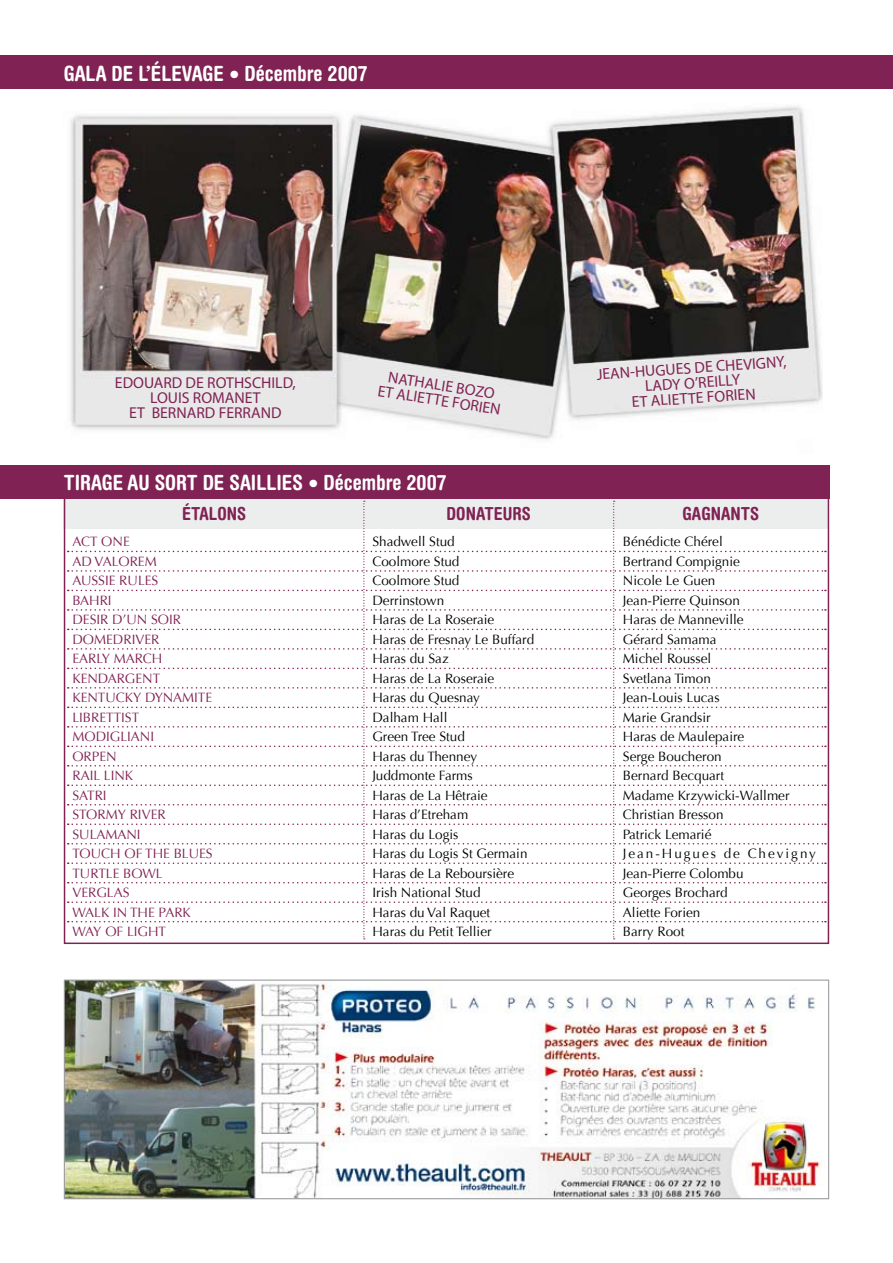
<style>
.page{position:relative;width:893px;height:1263px;background:#fff}
.page>*{position:absolute;margin:0;border:0;box-sizing:border-box;transform-origin:0 0}
.t1{font:700 condensed 21px "Helvetica Rounded";color:#fff}
.t2{font:700 condensed 18px "Helvetica Rounded";color:#802253}
.t3{font:15.75px/15px "Myriad Pro";color:#802253;text-align:center}
.t4{font:13.5px "Optima";color:#000}
.t5{font:13.5px "Optima";color:#802253}
.t6{font:13.5px "Optima";letter-spacing:.145em;color:#000}
</style>
<div class="page">
<img style="left:70px;top:106px;width:752px;height:334px">
<div style="left:0;top:55px;width:893px;height:34px;background:#802253"></div>
<div style="left:64px;top:497px;width:765px;height:32px;background:#eceded"></div>
<svg style="left:68px;top:501px;width:758px;height:438px"></svg>
<div style="left:0;top:465px;width:829px;height:34px;background:#802253"></div>
<img style="left:66px;top:981px;width:755px;height:216px">
<div style="left:64px;top:979px;width:765px;height:220px;border:1px solid #9c9d9f"></div>
<h1 class="t1" style="left:64px;top:60px;width:305px">GALA DE L’ÉLEVAGE • Décembre 2007</h1>
<p class="t3" style="left:115px;top:375px;width:182px">EDOUARD DE ROTHSCHILD,<br>LOUIS ROMANET<br>ET BERNARD FERRAND</p>
<p class="t3" style="left:381px;top:368px;width:126px;rotate:9deg">NATHALIE BOZO<br>ET ALIETTE FORIEN</p>
<h1 class="t1" style="left:64px;top:470px;width:384px">TIRAGE AU SORT DE SAILLIES • Décembre 2007</h1>
<p class="t3" style="left:596px;top:367px;width:192px;rotate:-4deg">JEAN-HUGUES DE CHEVIGNY,<br>LADY O’REILLY<br>ET ALIETTE FORIEN</p>
<h2 class="t2" style="left:182px;top:503px;width:66px">ÉTALONS</h2>
<h2 class="t2" style="left:447px;top:503px;width:86px">DONATEURS</h2>
<h2 class="t2" style="left:683px;top:503px;width:78px">GAGNANTS</h2>
<p class="t5" style="left:72px;top:534px;width:59px">ACT ONE</p>
<p class="t4" style="left:372px;top:534px;width:84px">Shadwell Stud</p>
<p class="t4" style="left:623px;top:534px;width:101px">Bénédicte Chérel</p>
<p class="t5" style="left:72px;top:554px;width:86px">AD VALOREM</p>
<p class="t4" style="left:372px;top:554px;width:89px">Coolmore Stud</p>
<p class="t4" style="left:623px;top:554px;width:118px">Bertrand Compignie</p>
<p class="t5" style="left:72px;top:573px;width:87px">AUSSIE RULES</p>
<p class="t4" style="left:372px;top:573px;width:89px">Coolmore Stud</p>
<p class="t4" style="left:623px;top:573px;width:94px">Nicole Le Guen</p>
<p class="t5" style="left:72px;top:592px;width:41px">BAHRI</p>
<p class="t4" style="left:372px;top:592px;width:73px">Derrinstown</p>
<p class="t4" style="left:623px;top:592px;width:118px">Jean-Pierre Quinson</p>
<p class="t5" style="left:72px;top:612px;width:110px">DESIR D’UN SOIR</p>
<p class="t4" style="left:372px;top:612px;width:123px">Haras de La Roseraie</p>
<p class="t4" style="left:623px;top:612px;width:122px">Haras de Manneville</p>
<p class="t5" style="left:72px;top:631px;width:89px">DOMEDRIVER</p>
<p class="t4" style="left:372px;top:631px;width:163px">Haras de Fresnay Le Buffard</p>
<p class="t4" style="left:623px;top:631px;width:95px">Gérard Samama</p>
<p class="t5" style="left:72px;top:651px;width:92px">EARLY MARCH</p>
<p class="t4" style="left:372px;top:651px;width:78px">Haras du Saz</p>
<p class="t4" style="left:623px;top:651px;width:90px">Michel Roussel</p>
<p class="t5" style="left:72px;top:670px;width:89px">KENDARGENT</p>
<p class="t4" style="left:372px;top:670px;width:123px">Haras de La Roseraie</p>
<p class="t4" style="left:623px;top:670px;width:89px">Svetlana Timon</p>
<p class="t5" style="left:72px;top:690px;width:141px">KENTUCKY DYNAMITE</p>
<p class="t4" style="left:372px;top:690px;width:109px">Haras du Quesnay</p>
<p class="t4" style="left:623px;top:690px;width:98px">Jean-Louis Lucas</p>
<p class="t5" style="left:72px;top:709px;width:68px">LIBRETTIST</p>
<p class="t4" style="left:372px;top:709px;width:77px">Dalham Hall</p>
<p class="t4" style="left:623px;top:709px;width:89px">Marie Grandsir</p>
<p class="t5" style="left:72px;top:729px;width:83px">MODIGLIANI</p>
<p class="t4" style="left:372px;top:729px;width:94px">Green Tree Stud</p>
<p class="t4" style="left:623px;top:729px;width:123px">Haras de Maulepaire</p>
<p class="t5" style="left:72px;top:748px;width:46px">ORPEN</p>
<p class="t4" style="left:372px;top:748px;width:106px">Haras du Thenney</p>
<p class="t4" style="left:623px;top:748px;width:100px">Serge Boucheron</p>
<p class="t5" style="left:72px;top:768px;width:62px">RAIL LINK</p>
<p class="t4" style="left:372px;top:768px;width:102px">Juddmonte Farms</p>
<p class="t4" style="left:623px;top:768px;width:103px">Bernard Becquart</p>
<p class="t5" style="left:72px;top:787px;width:36px">SATRI</p>
<p class="t4" style="left:372px;top:787px;width:117px">Haras de La Hêtraie</p>
<p class="t4" style="left:623px;top:787px;width:168px">Madame Krzywicki-Wallmer</p>
<p class="t5" style="left:72px;top:807px;width:95px">STORMY RIVER</p>
<p class="t4" style="left:372px;top:807px;width:97px">Haras d’Etreham</p>
<p class="t4" style="left:623px;top:807px;width:102px">Christian Bresson</p>
<p class="t5" style="left:72px;top:826px;width:70px">SULAMANI</p>
<p class="t4" style="left:372px;top:826px;width:88px">Haras du Logis</p>
<p class="t4" style="left:623px;top:826px;width:90px">Patrick Lemarié</p>
<p class="t5" style="left:72px;top:846px;width:142px">TOUCH OF THE BLUES</p>
<p class="t4" style="left:372px;top:846px;width:157px">Haras du Logis St Germain</p>
<p class="t6" style="left:623px;top:846px;width:195px">Jean-Hugues de Chevigny</p>
<p class="t5" style="left:72px;top:865px;width:92px">TURTLE BOWL</p>
<p class="t4" style="left:372px;top:865px;width:143px">Haras de La Reboursière</p>
<p class="t4" style="left:623px;top:865px;width:122px">Jean-Pierre Colombu</p>
<p class="t5" style="left:72px;top:885px;width:59px">VERGLAS</p>
<p class="t4" style="left:372px;top:885px;width:110px">Irish National Stud</p>
<p class="t4" style="left:623px;top:885px;width:106px">Georges Brochard</p>
<p class="t5" style="left:72px;top:904px;width:120px">WALK IN THE PARK</p>
<p class="t4" style="left:372px;top:904px;width:119px">Haras du Val Raquet</p>
<p class="t4" style="left:623px;top:904px;width:79px">Aliette Forien</p>
<p class="t5" style="left:72px;top:924px;width:95px">WAY OF LIGHT</p>
<p class="t4" style="left:372px;top:924px;width:121px">Haras du Petit Tellier</p>
<p class="t4" style="left:623px;top:924px;width:63px">Barry Root</p>
</div>
